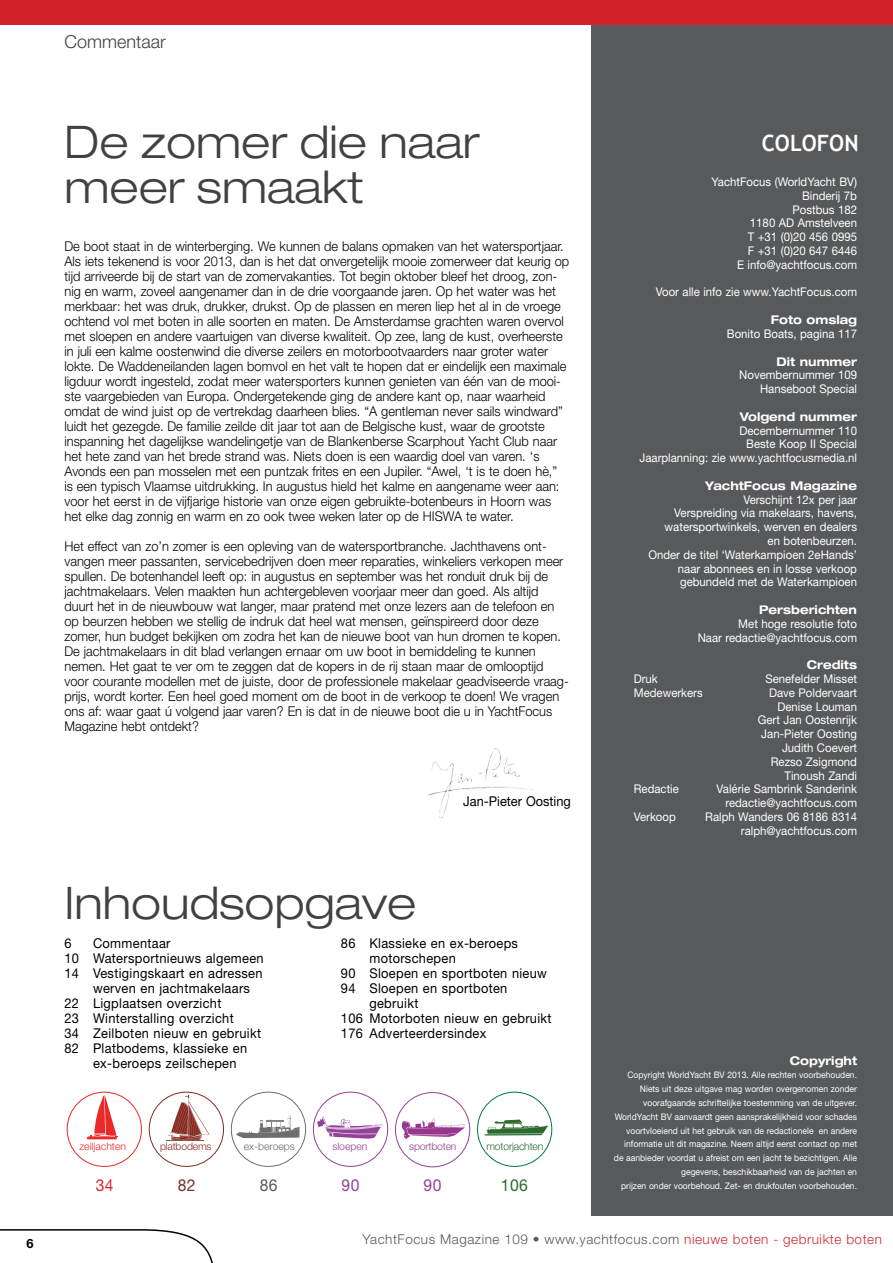
<style>
.page{position:relative;width:893px;height:1263px;background:#fff}
.page>*{position:absolute;margin:0;border:0;box-sizing:border-box;transform-origin:0 0}
.t1{font:300 expanded 45px/45px "Helvetica Neue";color:#414042}
.t2{font:700 22.5px "Trebuchet MS";color:#fff;scale:.95 1}
.t3{font:300 18px "Helvetica Neue";color:#414042}
.t4{font:16.5px "Helvetica Neue";color:#944198;scale:.95 1}
.t5{font:16.5px "Helvetica Neue";color:#2b692e;scale:.95 1}
.t6{font:16.5px "Helvetica Neue";color:#d2272c;scale:.95 1}
.t7{font:16.5px "Helvetica Neue";color:#78302b;scale:.95 1}
.t8{font:16.5px "Helvetica Neue";color:#58595b;scale:.95 1}
.t9{font:300 13.5px/15px "Helvetica Neue";color:#000;scale:.95 1}
.t10{font:13.5px "Helvetica Neue";letter-spacing:.025em;color:#000;scale:.95 1}
.t11{font:300 13.5px "Helvetica Neue";letter-spacing:.04em;color:#58595b}
.t12{font:13.5px "Helvetica Neue";color:#000;scale:.95 1}
.t13{font:700 12.75px "Helvetica Neue";color:#000}
.t14{font:12px/13.8px "Helvetica Neue";color:#fff;text-align:right;scale:.95 1}
.t15{font:700 expanded 12px "Helvetica Neue";color:#fff;scale:.95 1}
.t16{font:300 10.5px "Helvetica Neue";letter-spacing:-.02em;color:#2b692e}
.t17{font:300 10.5px "Helvetica Neue";color:#e9292a}
.t18{font:300 10.5px "Helvetica Neue";letter-spacing:-.02em;color:#872b21}
.t19{font:300 10.5px "Helvetica Neue";color:#6d6e71}
.t20{font:300 10.5px "Helvetica Neue";letter-spacing:-.02em;color:#974294}
.t21{font:300 10.5px "Helvetica Neue";color:#974294}
.t22{font:9px/13.8px "Helvetica Neue";color:#fff;text-align:right;scale:.95 1}
.s1{color:#d22a35}
</style>
<div class="page">
<div style="left:591px;top:19px;width:302px;height:1196px;background:#58595b"></div>
<div style="left:0;top:0;width:893px;height:25px;background:#d2232a"></div>
<svg style="left:0;top:1229px;width:213px;height:34px"></svg>
<img style="left:428px;top:748px;width:106px;height:70px">
<div style="left:67px;top:1092px;width:75px;height:75px;border:1px solid #e9292a;border-radius:50%"></div>
<svg style="left:87px;top:1095px;width:31px;height:44px"></svg>
<div style="left:313px;top:1092px;width:75px;height:75px;border:1px solid #974294;border-radius:50%"></div>
<svg style="left:317px;top:1117px;width:66px;height:22px"></svg>
<div style="left:231px;top:1092px;width:75px;height:75px;border:1px solid #6d6e71;border-radius:50%"></div>
<svg style="left:235px;top:1115px;width:65px;height:23px"></svg>
<div style="left:477px;top:1092px;width:75px;height:75px;border:1px solid #00794d;border-radius:50%"></div>
<svg style="left:484px;top:1119px;width:65px;height:17px"></svg>
<div style="left:149px;top:1092px;width:75px;height:75px;border:1px solid #872b21;border-radius:50%"></div>
<svg style="left:168px;top:1096px;width:42px;height:45px"></svg>
<div style="left:395px;top:1092px;width:75px;height:75px;border:1px solid #974294;border-radius:50%"></div>
<svg style="left:402px;top:1118px;width:63px;height:21px"></svg>
<h3 class="t3" style="left:64px;top:31px;width:103px">Commentaar</h3>
<h1 class="t1" style="left:64px;top:119px;width:417px">De zomer die naar meer smaakt</h1>
<p class="t9" style="left:64px;top:239px;width:533px">De boot staat in de winterberging. We kunnen de balans opmaken van het watersportjaar.<br>Als iets tekenend is voor 2013, dan is het dat onvergetelijk mooie zomerweer dat keurig op tijd arriveerde bij de start van de zomervakanties. Tot begin oktober bleef het droog, zon&shy;nig en warm, zoveel aangenamer dan in de drie voorgaande jaren. Op het water was het merkbaar: het was druk, drukker, drukst. Op de plassen en meren liep het al in de vroege ochtend vol met boten in alle soorten en maten. De Amsterdamse grachten waren overvol met sloepen en andere vaartuigen van diverse kwaliteit. Op zee, lang de kust, overheerste in juli een kalme oostenwind die diverse zeilers en motorbootvaarders naar groter water lokte. De Waddeneilanden lagen bomvol en het valt te hopen dat er eindelijk een maximale ligduur wordt ingesteld, zodat meer watersporters kunnen genieten van één van de mooi&shy;ste vaargebieden van Europa. Ondergetekende ging de andere kant op, naar waarheid omdat de wind juist op de vertrekdag daarheen blies. “A gentleman never sails windward” luidt het gezegde. De familie zeilde dit jaar tot aan de Belgische kust, waar de grootste inspanning het dagelijkse wandelingetje van de Blankenberse Scarphout Yacht Club naar het hete zand van het brede strand was. Niets doen is een waardig doel van varen. ‘s Avonds een pan mosselen met een puntzak frites en een Jupiler. “Awel, ‘t is te doen hè,”<br>is een typisch Vlaamse uitdrukking. In augustus hield het kalme en aangename weer aan: voor het eerst in de vijfjarige historie van onze eigen gebruikte-botenbeurs in Hoorn was het elke dag zonnig en warm en zo ook twee weken later op de HISWA te water.</p>
<p class="t9" style="left:64px;top:539px;width:532px">Het effect van zo’n zomer is een opleving van de watersportbranche. Jachthavens ont&shy;vangen meer passanten, servicebedrijven doen meer reparaties, winkeliers verkopen meer spullen. De botenhandel leeft op: in augustus en september was het ronduit druk bij de jachtmakelaars. Velen maakten hun achtergebleven voorjaar meer dan goed. Als altijd duurt het in de nieuwbouw wat langer, maar pratend met onze lezers aan de telefoon en op beurzen hebben we stellig de indruk dat heel wat mensen, geïnspireerd door deze zomer, hun budget bekijken om zodra het kan de nieuwe boot van hun dromen te kopen.<br>De jachtmakelaars in dit blad verlangen ernaar om uw boot in bemiddeling te kunnen nemen. Het gaat te ver om te zeggen dat de kopers in de rij staan maar de omlooptijd voor courante modellen met de juiste, door de professionele makelaar geadviseerde vraag&shy;prijs, wordt korter. Een heel goed moment om de boot in de verkoop te doen! We vragen ons af: waar gaat ú volgend jaar varen? En is dat in de nieuwe boot die u in YachtFocus Magazine hebt ontdekt?</p>
<h1 class="t1" style="left:64px;top:880px;width:353px">Inhoudsopgave</h1>
<p class="t12" style="left:463px;top:794px;width:115px">Jan-Pieter Oosting</p>
<p class="t10" style="left:64px;top:935px;width:9px">6</p>
<p class="t10" style="left:93px;top:935px;width:83px">Commentaar</p>
<p class="t10" style="left:64px;top:950px;width:211px">10 Watersportnieuws algemeen</p>
<p class="t10" style="left:64px;top:965px;width:210px">14 Vestigingskaart en adressen</p>
<p class="t10" style="left:93px;top:980px;width:167px">werven en jachtmakelaars</p>
<p class="t10" style="left:64px;top:995px;width:167px">22 Ligplaatsen overzicht</p>
<p class="t10" style="left:64px;top:1010px;width:180px">23 Winterstalling overzicht</p>
<p class="t10" style="left:64px;top:1025px;width:208px">34 Zeilboten nieuw en gebruikt</p>
<p class="t10" style="left:64px;top:1040px;width:194px">82 Platbodems, klassieke en</p>
<p class="t10" style="left:93px;top:1055px;width:153px">ex-beroeps zeilschepen</p>
<p class="t10" style="left:341px;top:935px;width:188px">86 Klassieke en ex-beroeps</p>
<p class="t10" style="left:369px;top:950px;width:92px">motorschepen</p>
<p class="t10" style="left:341px;top:965px;width:218px">90 Sloepen en sportboten nieuw</p>
<p class="t10" style="left:341px;top:980px;width:177px">94 Sloepen en sportboten</p>
<p class="t10" style="left:369px;top:995px;width:53px">gebruikt</p>
<p class="t10" style="left:341px;top:1010px;width:223px">106 Motorboten nieuw en gebruikt</p>
<p class="t10" style="left:341px;top:1025px;width:155px">176 Adverteerdersindex</p>
<p class="t17" style="left:79px;top:1139px;width:48px">zeiljachten</p>
<p class="t18" style="left:160px;top:1139px;width:53px">platbodems</p>
<p class="t19" style="left:244px;top:1139px;width:53px">ex-beroeps</p>
<p class="t21" style="left:332px;top:1139px;width:37px">sloepen</p>
<p class="t16" style="left:486px;top:1139px;width:58px">motorjachten</p>
<p class="t20" style="left:409px;top:1140px;width:49px">sportboten</p>
<p class="t6" style="left:96px;top:1175px;width:20px">34</p>
<p class="t7" style="left:178px;top:1175px;width:20px">82</p>
<p class="t8" style="left:260px;top:1175px;width:20px">86</p>
<p class="t4" style="left:342px;top:1175px;width:20px">90</p>
<p class="t4" style="left:424px;top:1175px;width:20px">90</p>
<p class="t5" style="left:501px;top:1175px;width:30px">106</p>
<h2 class="t2" style="left:762px;top:129px;width:103px">COLOFON</h2>
<p class="t14" style="left:712px;top:175px;width:155px">YachtFocus (WorldYacht BV)<br>Binderij 7b<br>Postbus 182<br>1180 AD Amstelveen<br>T +31 (0)20 456 0995<br>F +31 (0)20 647 6446<br>E info@yachtfocus.com</p>
<p class="t14" style="left:656px;top:285px;width:213px">Voor alle info zie www.YachtFocus.com</p>
<p class="t15" style="left:771px;top:312px;width:92px">Foto omslag</p>
<p class="t14" style="left:727px;top:327px;width:139px">Bonito Boats, pagina 117</p>
<p class="t15" style="left:776px;top:354px;width:86px">Dit nummer</p>
<p class="t14" style="left:739px;top:368px;width:125px">Novembernummer 109<br>Hanseboot Special</p>
<p class="t15" style="left:740px;top:409px;width:125px">Volgend nummer</p>
<p class="t14" style="left:640px;top:423px;width:230px">Decembernummer 110<br>Beste Koop II Special<br>Jaarplanning: zie www.yachtfocusmedia.nl</p>
<p class="t15" style="left:705px;top:478px;width:161px">YachtFocus Magazine</p>
<p class="t14" style="left:648px;top:492px;width:221px">Verschijnt 12x per jaar<br>Verspreiding via makelaars, havens, watersportwinkels, werven en dealers<br>en botenbeurzen.<br>Onder de titel ‘Waterkampioen 2eHands’ naar abonnees en in losse verkoop gebundeld met de Waterkampioen</p>
<p class="t15" style="left:759px;top:602px;width:105px">Persberichten</p>
<p class="t14" style="left:698px;top:616px;width:169px">Met hoge resolutie foto<br>Naar redactie@yachtfocus.com</p>
<p class="t15" style="left:807px;top:657px;width:54px">Credits</p>
<p class="t14" style="left:634px;top:672px;width:27px">Druk</p>
<p class="t14" style="left:765px;top:672px;width:98px">Senefelder Misset</p>
<p class="t14" style="left:634px;top:685px;width:74px">Medewerkers</p>
<p class="t14" style="left:758px;top:685px;width:106px">Dave Poldervaart<br>Denise Louman<br>Gert Jan Oostenrijk<br>Jan-Pieter Oosting<br>Judith Coevert<br>Rezso Zsigmond<br>Tinoush Zandi</p>
<p class="t14" style="left:634px;top:782px;width:49px">Redactie</p>
<p class="t14" style="left:717px;top:782px;width:149px">Valérie Sambrink Sanderink redactie@yachtfocus.com</p>
<p class="t14" style="left:634px;top:810px;width:46px">Verkoop</p>
<p class="t14" style="left:705px;top:810px;width:161px">Ralph Wanders 06 8186 8314 ralph@yachtfocus.com</p>
<p class="t15" style="left:790px;top:1053px;width:72px">Copyright</p>
<p class="t22" style="left:614px;top:1068px;width:257px">Copyright WorldYacht BV 2013. Alle rechten voorbehouden.<br>Niets uit deze uitgave mag worden overgenomen zonder voorafgaande schriftelijke toestemming van de uitgever.<br>WorldYacht BV aanvaardt geen aansprakelijkheid voor schades voortvloeiend uit het gebruik van de redactionele en andere informatie uit dit magazine. Neem altijd eerst contact op met de aanbieder voordat u afreist om een jacht te bezichtigen. Alle gegevens, beschikbaarheid van de jachten en<br>prijzen onder voorbehoud. Zet- en drukfouten voorbehouden.</p>
<p class="t13" style="left:27px;top:1235px;width:9px">6</p>
<p class="t11" style="left:363px;top:1231px;width:521px">YachtFocus Magazine 109 • www.yachtfocus.com <span class="s1">nieuwe boten - gebruikte boten</span></p>
</div>
